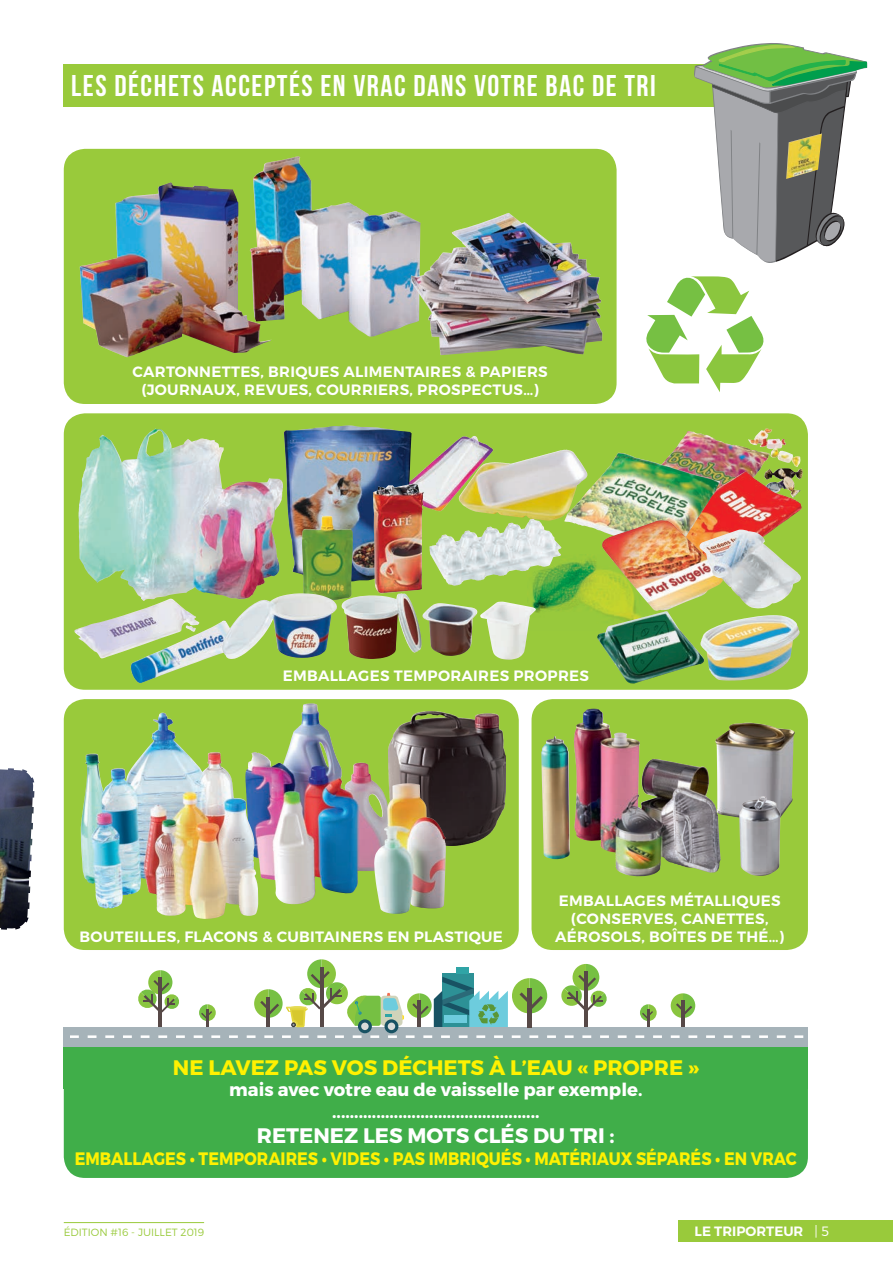
<style>
.page{position:relative;width:893px;height:1263px;background:#fff}
.page>*{position:absolute;margin:0;border:0;box-sizing:border-box;transform-origin:0 0}
.t1{font:700 30px "Bebas Neue";letter-spacing:.05em;color:#fff}
.t2{font:700 21px "Montserrat";color:#fff101}
.t3{font:700 21px "Montserrat";color:#fff}
.t4{font:700 18px/21.6px "Montserrat";color:#fff;text-align:center}
.t5{font:700 18px "Montserrat";color:#fff101;scale:.88 1}
.t6{font:600 15px/18px "Montserrat";letter-spacing:.02em;color:#fff;text-align:center}
.t7{font:600 13.5px "Montserrat";color:#fff}
.t8{font:300 10.5px "Montserrat";color:#99ca3b}
.s1{font-weight:300}
</style>
<div class="page">
<div style="left:678px;top:1220px;width:215px;height:22px;background:#99ca3b"></div>
<hr style="left:64px;top:1222px;width:140px;height:1px;background:#99ca3b">
<hr style="left:584px;top:971px;width:4px;height:57px;background:#574947">
<svg style="left:561px;top:964px;width:46px;height:47px"></svg>
<hr style="left:159px;top:977px;width:3px;height:51px;background:#574947">
<svg style="left:138px;top:970px;width:41px;height:42px"></svg>
<hr style="left:681px;top:1000px;width:3px;height:27px;background:#574947">
<svg style="left:671px;top:993px;width:24px;height:25px"></svg>
<svg style="left:199px;top:1004px;width:17px;height:23px"></svg>
<svg style="left:640px;top:1004px;width:17px;height:23px"></svg>
<div style="left:64px;top:1046px;width:744px;height:42px;background:#40ae49"></div>
<div style="left:64px;top:1027px;width:744px;height:19px;background:#a6b3b9"></div>
<svg style="left:358px;top:1019px;width:14px;height:14px"></svg>
<div style="left:384px;top:1019px;width:14px;height:14px;background:#185263;border-radius:50%"></div>
<div style="left:388px;top:1022px;width:7px;height:8px;background:#d9dbd9;border-radius:50%"></div>
<svg style="left:211px;top:1035px;width:9px;height:3px"></svg>
<svg style="left:229px;top:1035px;width:9px;height:3px"></svg>
<svg style="left:247px;top:1035px;width:9px;height:3px"></svg>
<svg style="left:264px;top:1035px;width:9px;height:3px"></svg>
<svg style="left:282px;top:1035px;width:9px;height:3px"></svg>
<svg style="left:300px;top:1035px;width:9px;height:3px"></svg>
<svg style="left:317px;top:1035px;width:9px;height:3px"></svg>
<svg style="left:335px;top:1035px;width:9px;height:3px"></svg>
<svg style="left:353px;top:1035px;width:9px;height:3px"></svg>
<svg style="left:370px;top:1035px;width:9px;height:3px"></svg>
<svg style="left:388px;top:1035px;width:9px;height:3px"></svg>
<svg style="left:406px;top:1035px;width:9px;height:3px"></svg>
<svg style="left:423px;top:1035px;width:9px;height:3px"></svg>
<svg style="left:441px;top:1035px;width:9px;height:3px"></svg>
<svg style="left:459px;top:1035px;width:9px;height:3px"></svg>
<svg style="left:476px;top:1035px;width:9px;height:3px"></svg>
<svg style="left:494px;top:1035px;width:9px;height:3px"></svg>
<svg style="left:512px;top:1035px;width:9px;height:3px"></svg>
<svg style="left:529px;top:1035px;width:9px;height:3px"></svg>
<svg style="left:547px;top:1035px;width:9px;height:3px"></svg>
<svg style="left:70px;top:1035px;width:9px;height:3px"></svg>
<svg style="left:88px;top:1035px;width:8px;height:3px"></svg>
<svg style="left:105px;top:1035px;width:9px;height:3px"></svg>
<svg style="left:123px;top:1035px;width:9px;height:3px"></svg>
<svg style="left:141px;top:1035px;width:9px;height:3px"></svg>
<svg style="left:158px;top:1035px;width:9px;height:3px"></svg>
<svg style="left:176px;top:1035px;width:9px;height:3px"></svg>
<svg style="left:194px;top:1035px;width:9px;height:3px"></svg>
<svg style="left:565px;top:1035px;width:9px;height:3px"></svg>
<svg style="left:582px;top:1035px;width:9px;height:3px"></svg>
<svg style="left:600px;top:1035px;width:9px;height:3px"></svg>
<svg style="left:618px;top:1035px;width:9px;height:3px"></svg>
<svg style="left:635px;top:1035px;width:9px;height:3px"></svg>
<svg style="left:653px;top:1035px;width:9px;height:3px"></svg>
<svg style="left:671px;top:1035px;width:9px;height:3px"></svg>
<svg style="left:688px;top:1035px;width:9px;height:3px"></svg>
<svg style="left:706px;top:1035px;width:9px;height:3px"></svg>
<svg style="left:724px;top:1035px;width:9px;height:3px"></svg>
<svg style="left:741px;top:1035px;width:9px;height:3px"></svg>
<svg style="left:759px;top:1035px;width:9px;height:3px"></svg>
<svg style="left:777px;top:1035px;width:9px;height:3px"></svg>
<svg style="left:794px;top:1035px;width:9px;height:3px"></svg>
<svg style="left:254px;top:959px;width:293px;height:69px"></svg>
<div style="left:64px;top:1047px;width:744px;height:131px;background:#40ae49;border-radius:21px"></div>
<img style="left:64px;top:699px;width:455px;height:251px;border-radius:21px">
<img style="left:388px;top:711px;width:118px;height:135px">
<img style="left:245px;top:703px;width:66px;height:201px">
<img style="left:81px;top:713px;width:81px;height:180px">
<img style="left:374px;top:783px;width:72px;height:131px">
<div style="left:64px;top:149px;width:553px;height:255px;background:#99ca3b;border-radius:21px"></div>
<img style="left:253px;top:156px;width:158px;height:181px">
<img style="left:80px;top:182px;width:191px;height:175px">
<img style="left:411px;top:213px;width:191px;height:142px">
<div style="left:531px;top:699px;width:277px;height:251px;background:#99ca3b;border-radius:21px"></div>
<img style="left:720px;top:723px;width:75px;height:99px">
<img style="left:739px;top:796px;width:41px;height:80px">
<img style="left:574px;top:709px;width:146px;height:168px">
<img style="left:64px;top:413px;width:744px;height:277px;border-radius:21px">
<img style="left:527px;top:554px;width:75px;height:77px">
<img style="left:412px;top:436px;width:81px;height:75px">
<img style="left:84px;top:429px;width:71px;height:43px">
<img style="left:284px;top:425px;width:128px;height:156px">
<img style="left:74px;top:599px;width:125px;height:59px">
<img style="left:302px;top:516px;width:51px;height:84px">
<img style="left:429px;top:519px;width:104px;height:67px">
<img style="left:748px;top:429px;width:53px;height:38px">
<img style="left:130px;top:620px;width:112px;height:63px">
<img style="left:373px;top:484px;width:52px;height:109px">
<img style="left:222px;top:593px;width:115px;height:66px">
<img style="left:342px;top:593px;width:80px;height:66px">
<img style="left:421px;top:603px;width:58px;height:53px">
<img style="left:480px;top:602px;width:56px;height:58px">
<img style="left:542px;top:450px;width:25px;height:5px">
<img style="left:597px;top:611px;width:108px;height:73px">
<img style="left:700px;top:615px;width:100px;height:65px">
<img style="left:720px;top:471px;width:82px;height:103px">
<img style="left:564px;top:453px;width:156px;height:102px">
<img style="left:602px;top:520px;width:121px;height:91px">
<img style="left:699px;top:530px;width:102px;height:79px">
<div style="left:64px;top:64px;width:765px;height:42px;background:#99ca3b"></div>
<svg style="left:693px;top:43px;width:174px;height:220px"></svg>
<img style="left:786px;top:133px;width:36px;height:46px">
<svg style="left:646px;top:276px;width:118px;height:116px"></svg>
<svg style="left:0;top:768px;width:35px;height:162px;background:#515664"></svg>
<h1 class="t1" style="left:71px;top:69px;width:586px">LES DÉCHETS ACCEPTÉS EN VRAC DANS VOTRE BAC DE TRI</h1>
<p class="t6" style="left:133px;top:363px;width:417px">CARTONNETTES, BRIQUES ALIMENTAIRES &amp; PAPIERS (JOURNAUX, REVUES, COURRIERS, PROSPECTUS…)</p>
<p class="t6" style="left:283px;top:667px;width:308px">EMBALLAGES TEMPORAIRES PROPRES</p>
<p class="t6" style="left:80px;top:927px;width:425px">BOUTEILLES, FLACONS &amp; CUBITAINERS EN PLASTIQUE</p>
<p class="t6" style="left:555px;top:891px;width:230px">EMBALLAGES MÉTALLIQUES (CONSERVES, CANETTES,<br>AÉROSOLS, BOÎTES DE THÉ…)</p>
<h2 class="t2" style="left:173px;top:1054px;width:527px">NE LAVEZ PAS VOS DÉCHETS À L’EAU « PROPRE »</h2>
<p class="t4" style="left:229px;top:1079px;width:415px">mais avec votre eau de vaisselle par exemple. ...............................................</p>
<h2 class="t3" style="left:257px;top:1123px;width:359px">RETENEZ LES MOTS CLÉS DU TRI :</h2>
<p class="t5" style="left:75px;top:1147px;width:822px">EMBALLAGES • TEMPORAIRES • VIDES • PAS IMBRIQUÉS • MATÉRIAUX SÉPARÉS • EN VRAC</p>
<p class="t8" style="left:64px;top:1226px;width:142px">ÉDITION #16 - JUILLET 2019</p>
<p class="t7" style="left:695px;top:1223px;width:136px">LE TRIPORTEUR <span class="s1">| 5</span></p>
</div>
